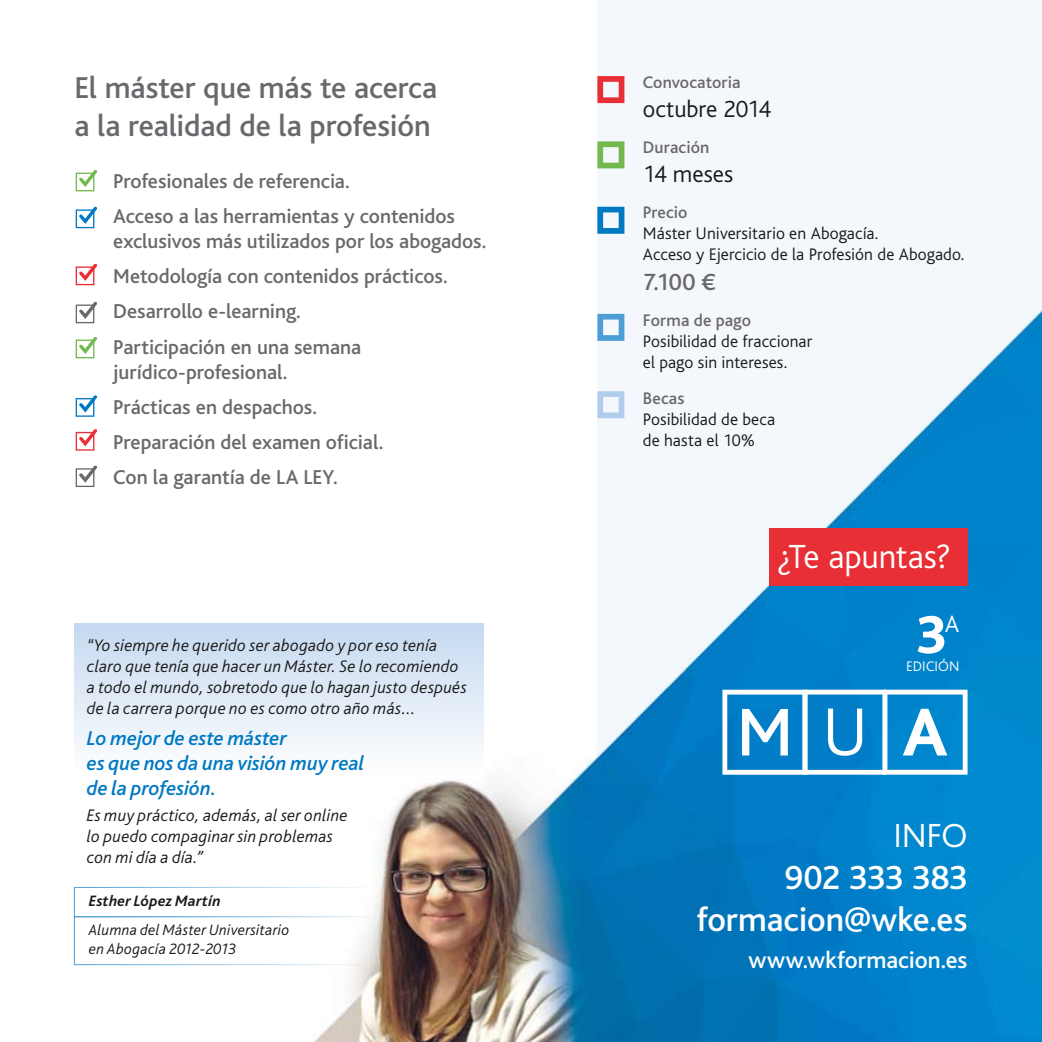
<style>
.page{position:relative;width:1042px;height:1042px;background:#fff}
.page>*{position:absolute;margin:0;border:0;box-sizing:border-box;transform-origin:0 0}
.t1{font:800 56px "Bliss";color:#fff}
.t2{font:500 35px/42px "Bliss";letter-spacing:-.005em;color:#fff;text-align:right}
.t3{font:300 35px "Bliss";letter-spacing:-.01em;color:#fff}
.t4{font:500 31.5px/37.8px "Bliss";letter-spacing:-.005em;color:#6a686d}
.t5{font:300 24.85px "Bliss";color:#fff}
.t6{font:500 24.5px "Bliss";color:#fff}
.t7{font:300 24.5px "Bliss";letter-spacing:-.005em;color:#1a1a18}
.t8{font:500 24.5px "Bliss";color:#6a686d}
.t9{font:500 21px/35.2px "Bliss";letter-spacing:-.005em;color:#6a686d}
.t10{font:italic 500 21px/25.2px "Bliss";color:#0078c2}
.t11{font:italic 300 17.5px/21px "Bliss";letter-spacing:.01em;color:#1a1a18}
.t12{font:300 17.5px/21px "Bliss";color:#1a1a18}
.t13{font:500 17.5px "Bliss";letter-spacing:.005em;color:#6a686d}
.t14{font:italic 300 15.75px/18.9px "Bliss";letter-spacing:.01em;color:#1a1a18}
.t15{font:italic 700 15.75px "Bliss";letter-spacing:.01em;color:#1a1a18}
.t16{font:300 14.53px "Bliss";letter-spacing:.015em;color:#fff}
</style>
<div class="page">
<img style="left:313px;top:749px;width:729px;height:293px">
<svg style="left:76px;top:170px;width:21px;height:21px"></svg>
<svg style="left:76px;top:207px;width:21px;height:21px"></svg>
<svg style="left:76px;top:264px;width:21px;height:21px"></svg>
<svg style="left:76px;top:302px;width:21px;height:21px"></svg>
<svg style="left:76px;top:337px;width:21px;height:21px"></svg>
<svg style="left:76px;top:395px;width:21px;height:22px"></svg>
<svg style="left:76px;top:429px;width:21px;height:22px"></svg>
<svg style="left:76px;top:465px;width:21px;height:22px"></svg>
<div style="left:74px;top:623px;width:410px;height:150px;background:linear-gradient(to bottom,#c5d8f0,#fefefe)"></div>
<svg style="left:597px;top:0;width:445px;height:758px;fill:#f4f8fd"></svg>
<svg style="left:597px;top:76px;width:27px;height:27px"></svg>
<svg style="left:597px;top:141px;width:27px;height:27px"></svg>
<svg style="left:597px;top:207px;width:27px;height:27px"></svg>
<svg style="left:597px;top:314px;width:27px;height:27px"></svg>
<svg style="left:597px;top:391px;width:27px;height:27px"></svg>
<div style="left:74px;top:887px;width:301px;height:30px;border:1px solid #4d9ed7"></div>
<svg style="left:722px;top:690px;width:245px;height:84px"></svg>
<div style="left:769px;top:528px;width:198px;height:57px;background:#e72f35"></div>
<h3 class="t4" style="left:74px;top:70px;width:364px">El máster que más te acerca a la realidad de la profesión</h3>
<p class="t9" style="left:113px;top:164px;width:343px">Profesionales de referencia.<br>Acceso a las herramientas y contenidos</p>
<p class="t9" style="left:113px;top:224px;width:375px">exclusivos más utilizados por los abogados.<br>Metodología con contenidos prácticos.<br>Desarrollo e-learning.<br>Participación en una semana</p>
<p class="t9" style="left:113px;top:355px;width:272px">jurídico-profesional.<br>Prácticas en despachos.<br>Preparación del examen oficial.<br>Con la garantía de LA LEY.</p>
<p class="t11" style="left:87px;top:635px;width:382px">“Yo siempre he querido ser abogado y por eso tenía claro que tenía que hacer un Máster. Se lo recomiendo a todo el mundo, sobretodo que lo hagan justo después de la carrera porque no es como otro año más…</p>
<p class="t10" style="left:87px;top:725px;width:279px">Lo mejor de este máster<br>es que nos da una visión muy real de la profesión.</p>
<p class="t11" style="left:87px;top:805px;width:262px">Es muy práctico, además, al ser online lo puedo compaginar sin problemas con mi día a día.”</p>
<p class="t15" style="left:89px;top:893px;width:133px">Esther López Martín</p>
<p class="t14" style="left:89px;top:921px;width:202px">Alumna del Máster Universitario en Abogacía 2012-2013</p>
<p class="t13" style="left:643px;top:73px;width:99px">Convocatoria</p>
<p class="t7" style="left:643px;top:96px;width:130px">octubre 2014</p>
<p class="t13" style="left:643px;top:138px;width:68px">Duración</p>
<p class="t7" style="left:643px;top:161px;width:92px">14 meses</p>
<p class="t13" style="left:643px;top:203px;width:46px">Precio</p>
<p class="t12" style="left:643px;top:223px;width:323px">Máster Universitario en Abogacía.<br>Acceso y Ejercicio de la Profesión de Abogado.</p>
<p class="t8" style="left:643px;top:269px;width:75px">7.100 €</p>
<p class="t13" style="left:643px;top:311px;width:110px">Forma de pago</p>
<p class="t12" style="left:643px;top:331px;width:171px">Posibilidad de fraccionar el pago sin intereses.</p>
<p class="t13" style="left:643px;top:389px;width:43px">Becas</p>
<p class="t12" style="left:643px;top:409px;width:134px">Posibilidad de beca de hasta el 10%</p>
<h2 class="t3" style="left:776px;top:538px;width:176px">¿Te apuntas?</h2>
<h1 class="t1" style="left:915px;top:606px;width:32px">3</h1>
<p class="t5" style="left:945px;top:611px;width:16px">A</p>
<p class="t16" style="left:906px;top:658px;width:55px">EDICIÓN</p>
<h2 class="t3" style="left:893px;top:817px;width:76px">INFO</h2>
<h2 class="t2" style="left:696px;top:857px;width:273px">902 333 383 formacion@wke.es</h2>
<p class="t6" style="left:748px;top:946px;width:221px">www.wkformacion.es</p>
</div>
